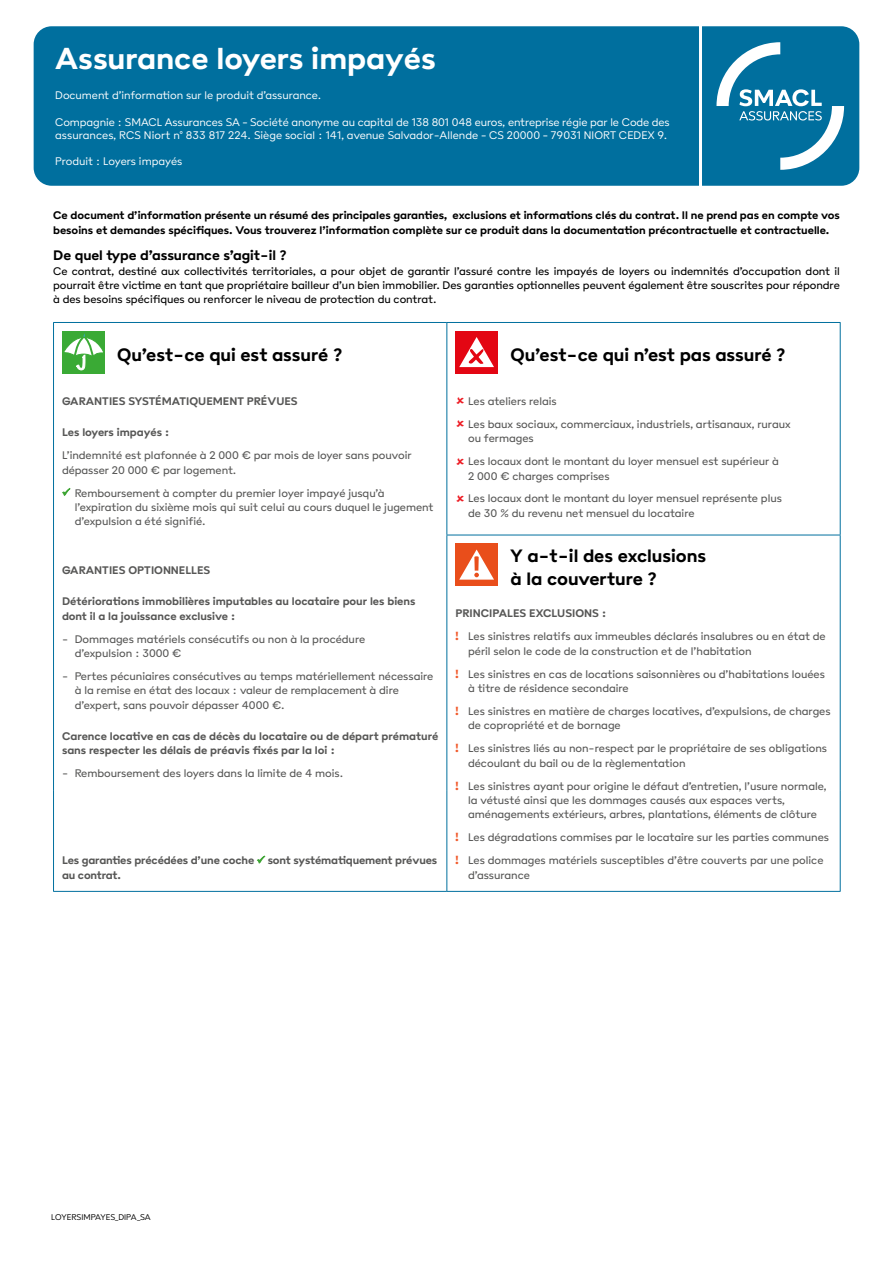
<style>
.page{position:relative;width:893px;height:1263px;background:#fff}
.page>*{position:absolute;margin:0;border:0;box-sizing:border-box;transform-origin:0 0}
.t1{font:700 33px "Poligon";color:#fff}
.t2{font:700 19.5px/23.4px "Poligon";color:#000}
.t3{font:700 15px "Poligon";color:#000}
.t4{font:12px/23px "Poligon";color:#575756}
.t5{font:700 12px/14.4px "Poligon";color:#575756}
.t6{font:12px/14.4px "Poligon";color:#000;text-align:justify}
.t7{font:300 12px/26.2px "Poligon";letter-spacing:-.005em;color:#fff}
.t8{font:700 12px/14.4px "Poligon";color:#000}
.t9{font:300 9px "Poligon";color:#000}
.s1{color:#3fa535}
.s2{font-weight:700}
.s3{font-weight:900;color:#f1592a}
</style>
<div class="page">
<hr style="left:53px;top:322px;width:394px;height:1px;background:#006f9e">
<hr style="left:53px;top:323px;width:1px;height:212px;background:#006f9e">
<hr style="left:447px;top:322px;width:394px;height:1px;background:#006f9e">
<hr style="left:446px;top:323px;width:1px;height:212px;background:#006f9e">
<hr style="left:840px;top:323px;width:1px;height:212px;background:#006f9e">
<hr style="left:53px;top:535px;width:1px;height:255px;background:#006f9e">
<hr style="left:446px;top:535px;width:395px;height:1px;background:#006f9e">
<hr style="left:446px;top:535px;width:1px;height:255px;background:#006f9e">
<hr style="left:840px;top:535px;width:1px;height:255px;background:#006f9e">
<hr style="left:53px;top:790px;width:1px;height:101px;background:#006f9e">
<hr style="left:446px;top:790px;width:1px;height:101px;background:#006f9e">
<hr style="left:840px;top:790px;width:1px;height:101px;background:#006f9e">
<hr style="left:53px;top:891px;width:394px;height:1px;background:#006f9e">
<hr style="left:447px;top:891px;width:394px;height:1px;background:#006f9e">
<div style="left:62px;top:331px;width:43px;height:42px;background:#3aaa35"></div>
<svg style="left:64px;top:333px;width:39px;height:37px"></svg>
<div style="left:455px;top:331px;width:43px;height:42px;background:#e30613"></div>
<svg style="left:459px;top:337px;width:35px;height:30px"></svg>
<div style="left:455px;top:543px;width:43px;height:43px;background:#e94e1b"></div>
<svg style="left:459px;top:549px;width:35px;height:31px"></svg>
<div style="left:34px;top:26px;width:825px;height:160px;background:#006f9e;border-radius:18px"></div>
<svg style="left:716px;top:42px;width:128px;height:128px"></svg>
<hr style="left:699px;top:23px;width:3px;height:168px;background:#fff">
<h1 class="t1" style="left:55px;top:38px;width:382px">Assurance loyers impayés</h1>
<p class="t7" style="left:55px;top:82px;width:616px">Document d’information sur le produit d’assurance.<br>Compagnie : SMACL Assurances SA - Société anonyme au capital de 138 801 048 euros, entreprise régie par le Code des</p>
<p class="t7" style="left:55px;top:122px;width:614px">assurances, RCS Niort n° 833 817 224. Siège social : 141, avenue Salvador-Allende - CS 20000 - 79031 NIORT CEDEX 9.<br>Produit : Loyers impayés</p>
<p class="t8" style="left:53px;top:208px;width:788px">Ce document d’information présente un résumé des principales garanties, exclusions et informations clés du contrat. Il ne prend pas en compte vos besoins et demandes spécifiques. Vous trouverez l’information complète sur ce produit dans la documentation précontractuelle et contractuelle.</p>
<p class="t3" style="left:53px;top:246px;width:235px">De quel type d’assurance s’agit-il ?</p>
<p class="t6" style="left:53px;top:263px;width:788px">Ce contrat, destiné aux collectivités territoriales, a pour objet de garantir l’assuré contre les impayés de loyers ou indemnités d’occupation dont il pourrait être victime en tant que propriétaire bailleur d’un bien immobilier. Des garanties optionnelles peuvent également être souscrites pour répondre à des besoins spécifiques ou renforcer le niveau de protection du contrat.</p>
<h2 class="t2" style="left:117px;top:342px;width:227px">Qu’est-ce qui est assuré ?</h2>
<p class="t5" style="left:62px;top:393px;width:237px">GARANTIES SYSTÉMATIQUEMENT PRÉVUES</p>
<p class="t5" style="left:62px;top:425px;width:109px">Les loyers impayés :</p>
<p class="t4" style="left:62px;top:448px;width:351px;line-height:14.4px">L’indemnité est plafonnée à 2 000 € par mois de loyer sans pouvoir dépasser 20 000 € par logement.</p>
<p class="t4" style="left:75px;top:485px;width:360px;line-height:14.4px;text-indent:-13px"><span class="s1">✓</span> Remboursement à compter du premier loyer impayé jusqu’à l’expiration du sixième mois qui suit celui au cours duquel le jugement d’expulsion a été signifié.</p>
<p class="t5" style="left:62px;top:562px;width:150px">GARANTIES OPTIONNELLES</p>
<p class="t5" style="left:62px;top:594px;width:355px">Détériorations immobilières imputables au locataire pour les biens dont il a la jouissance exclusive :</p>
<p class="t4" style="left:75px;top:631px;width:292px;line-height:14.4px;text-indent:-13px">- Dommages matériels consécutifs ou non à la procédure d’expulsion : 3000 €</p>
<p class="t4" style="left:75px;top:668px;width:360px;line-height:14.4px;text-indent:-13px">- Pertes pécuniaires consécutives au temps matériellement nécessaire à la remise en état des locaux : valeur de remplacement à dire d’expert, sans pouvoir dépasser 4000 €.</p>
<p class="t5" style="left:62px;top:729px;width:378px">Carence locative en cas de décès du locataire ou de départ prématuré sans respecter les délais de préavis fixés par la loi :</p>
<p class="t4" style="left:62px;top:762px;width:283px">- Remboursement des loyers dans la limite de 4 mois.</p>
<p class="t5" style="left:62px;top:853px;width:377px">Les garanties précédées d’une coche <span class="s1">✓</span> sont systématiquement prévues au contrat.</p>
<h2 class="t2" style="left:511px;top:342px;width:277px">Qu’est-ce qui n’est pas assuré ?</h2>
<p class="t4" style="left:468px;top:389px;width:324px">Les ateliers relais<br>Les baux sociaux, commerciaux, industriels, artisanaux, ruraux</p>
<p class="t4" style="left:468px;top:427px;width:312px">ou fermages<br>Les locaux dont le montant du loyer mensuel est supérieur à</p>
<p class="t4" style="left:468px;top:464px;width:315px">2 000 € charges comprises<br>Les locaux dont le montant du loyer mensuel représente plus</p>
<p class="t4" style="left:468px;top:501px;width:228px">de 30 % du revenu net mensuel du locataire</p>
<h2 class="t2" style="left:511px;top:543px;width:197px">Y a-t-il des exclusions à la couverture ?</h2>
<p class="t4" style="left:455px;top:602px;width:372px"><span class="s2">PRINCIPALES EXCLUSIONS :<br></span><span class="s3">!</span> Les sinistres relatifs aux immeubles déclarés insalubres ou en état de</p>
<p class="t4" style="left:455px;top:639px;width:371px;text-indent:13px">péril selon le code de la construction et de l’habitation<br><span class="s3">!</span> Les sinistres en cas de locations saisonnières ou d’habitations louées</p>
<p class="t4" style="left:455px;top:676px;width:377px;text-indent:13px">à titre de résidence secondaire<br><span class="s3">!</span> Les sinistres en matière de charges locatives, d’expulsions, de charges</p>
<p class="t4" style="left:455px;top:714px;width:373px;text-indent:13px">de copropriété et de bornage<br><span class="s3">!</span> Les sinistres liés au non-respect par le propriétaire de ses obligations</p>
<p class="t4" style="left:455px;top:751px;width:373px;text-indent:13px">découlant du bail ou de la règlementation<br><span class="s3">!</span> Les sinistres ayant pour origine le défaut d’entretien, l’usure normale,</p>
<p class="t4" style="left:468px;top:793px;width:350px;line-height:14.4px">la vétusté ainsi que les dommages causés aux espaces verts, aménagements extérieurs, arbres, plantations, éléments de clôture</p>
<p class="t4" style="left:455px;top:826px;width:375px"><span class="s3">!</span> Les dégradations commises par le locataire sur les parties communes <span class="s3">!</span> Les dommages matériels susceptibles d’être couverts par une police</p>
<p class="t4" style="left:468px;top:863px;width:63px">d’assurance</p>
<p class="t9" style="left:51px;top:1212px;width:101px">LOYERSIMPAYES_DIPA_SA</p>
</div>
